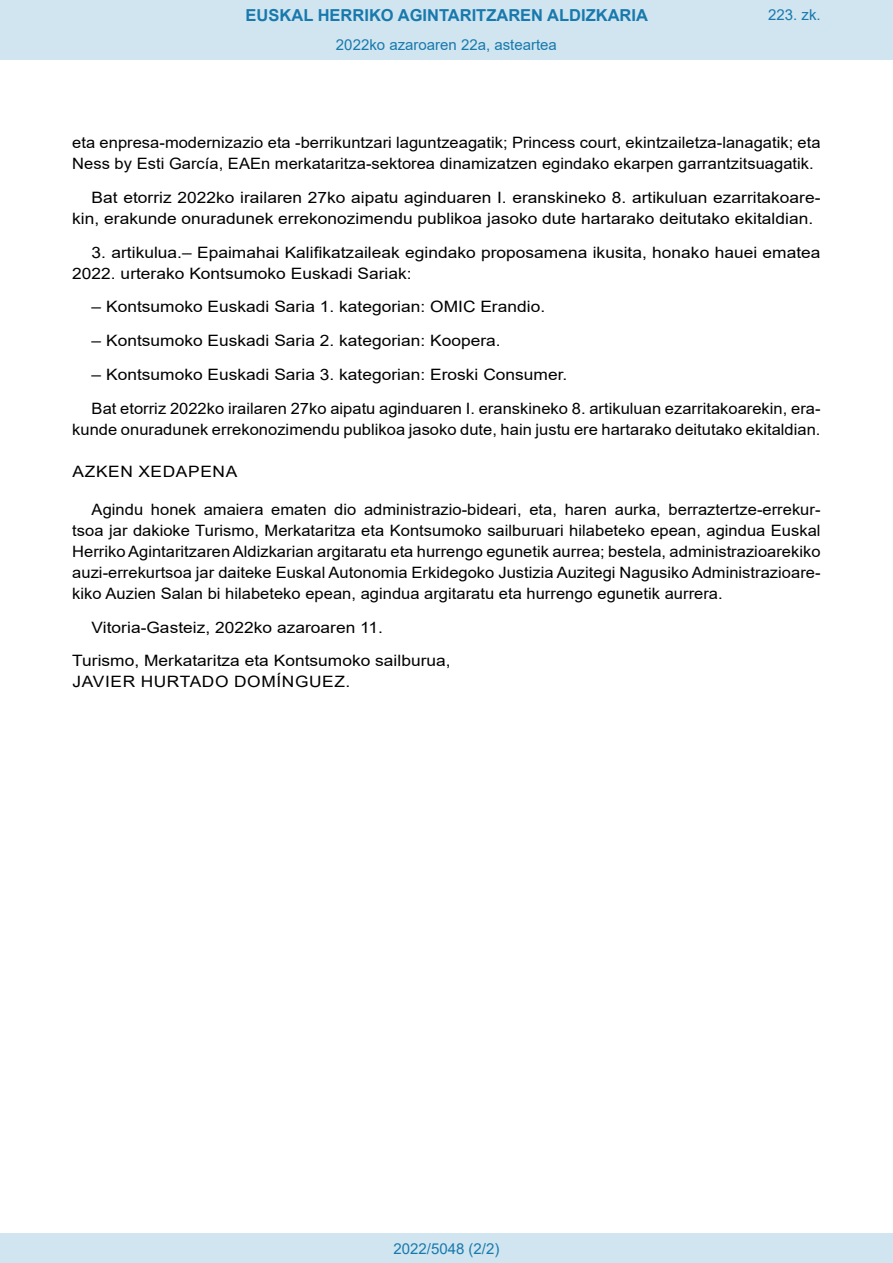
<style>
.page{position:relative;width:893px;height:1263px;background:#fff}
.page>*{position:absolute;margin:0;border:0;box-sizing:border-box;transform-origin:0 0}
.t1{font:700 16.5px "Arial";color:#1879ad}
.BOPVDetalle{font:15.6px/21px "Arial";color:#000;scale:1.05 1}
.BOPVDetalle-2{font:15.6px/21px "Arial";color:#000;scale:1.11 1}
.BOPVFirmaPuesto{font:15.6px "Arial";color:#000;scale:1.11 1}
.BOPVFirmaLugFec{font:15.6px "Arial";color:#000;scale:1.11 1}
.BOPVFirmaNombre{font:15.6px "Arial";letter-spacing:.035em;color:#000;scale:1.11 1}
.BOPVDisposicion{font:15.6px "Arial";letter-spacing:.035em;color:#000;scale:1.11 1}
.Paginacion_Centro{font:15px "Arial";color:#1879ad}
</style>
<div class="page">
<div style="left:0;top:0;width:893px;height:60px;background:#d0e5f0"></div>
<div style="left:0;top:1233px;width:893px;height:30px;background:#d0e5f0"></div>
<p class="t1" style="left:246px;top:3px;width:404px">EUSKAL HERRIKO AGINTARITZAREN ALDIZKARIA</p>
<p class="Paginacion_Centro" style="left:336px;top:35px;width:222px">2022ko azaroaren 22a, asteartea</p>
<p class="Paginacion_Centro" style="left:768px;top:5px;width:54px">223. zk.</p>
<p class="BOPVDetalle" style="left:72px;top:132px;width:714px">eta enpresa-modernizazio eta -berrikuntzari laguntzeagatik; Princess court, ekintzailetza-lanagatik; eta<br>Ness by Esti García, EAEn merkataritza-sektorea dinamizatzen egindako ekarpen garrantzitsuagatik.</p>
<p class="BOPVDetalle-2" style="left:72px;top:187px;width:676px;text-indent:19px">Bat etorriz 2022ko irailaren 27ko aipatu aginduaren I. eranskineko 8. artikuluan ezarritakoare&shy;kin, erakunde onuradunek errekonozimendu publikoa jasoko dute hartarako deitutako ekitaldian.</p>
<p class="BOPVDetalle-2" style="left:72px;top:242px;width:676px;text-indent:19px">3. artikulua.– Epaimahai Kalifikatzaileak egindako proposamena ikusita, honako hauei ematea<br>2022. urterako Kontsumoko Euskadi Sariak:</p>
<p class="BOPVDetalle-2" style="left:92px;top:296px;width:410px">– Kontsumoko Euskadi Saria 1. kategorian: OMIC Erandio.</p>
<p class="BOPVDetalle-2" style="left:92px;top:330px;width:370px">– Kontsumoko Euskadi Saria 2. kategorian: Koopera.</p>
<p class="BOPVDetalle-2" style="left:92px;top:364px;width:430px">– Kontsumoko Euskadi Saria 3. kategorian: Eroski Consumer.</p>
<p class="BOPVDetalle" style="left:72px;top:398px;width:714px;text-align:right">Bat etorriz 2022ko irailaren 27ko aipatu aginduaren I. eranskineko 8. artikuluan ezarritakoarekin, era&shy;kunde onuradunek errekonozimendu publikoa jasoko dute, hain justu ere hartarako deitutako ekitaldian.</p>
<p class="BOPVDisposicion" style="left:73px;top:461px;width:150px">AZKEN XEDAPENA</p>
<p class="BOPVDetalle" style="left:72px;top:499px;width:714px;text-align:justify;text-indent:19px">Agindu honek amaiera ematen dio administrazio-bideari, eta, haren aurka, berraztertze-errekur&shy;tsoa jar dakioke Turismo, Merkataritza eta Kontsumoko sailburuari hilabeteko epean, agindua Euskal Herriko Agintaritzaren Aldizkarian argitaratu eta hurrengo egunetik aurrea; bestela, administrazioarekiko auzi-errekurtsoa jar daiteke Euskal Autonomia Erkidegoko Justizia Auzitegi Nagusiko Administrazioare&shy;kiko Auzien Salan bi hilabeteko epean, agindua argitaratu eta hurrengo egunetik aurrera.</p>
<p class="BOPVFirmaLugFec" style="left:92px;top:616px;width:264px">Vitoria-Gasteiz, 2022ko azaroaren 11.</p>
<p class="BOPVFirmaPuesto" style="left:72px;top:650px;width:342px">Turismo, Merkataritza eta Kontsumoko sailburua,</p>
<p class="BOPVFirmaNombre" style="left:73px;top:671px;width:252px">JAVIER HURTADO DOMÍNGUEZ.</p>
<p class="Paginacion_Centro" style="left:393px;top:1238px;width:107px">2022/5048 (2/2)</p>
</div>
